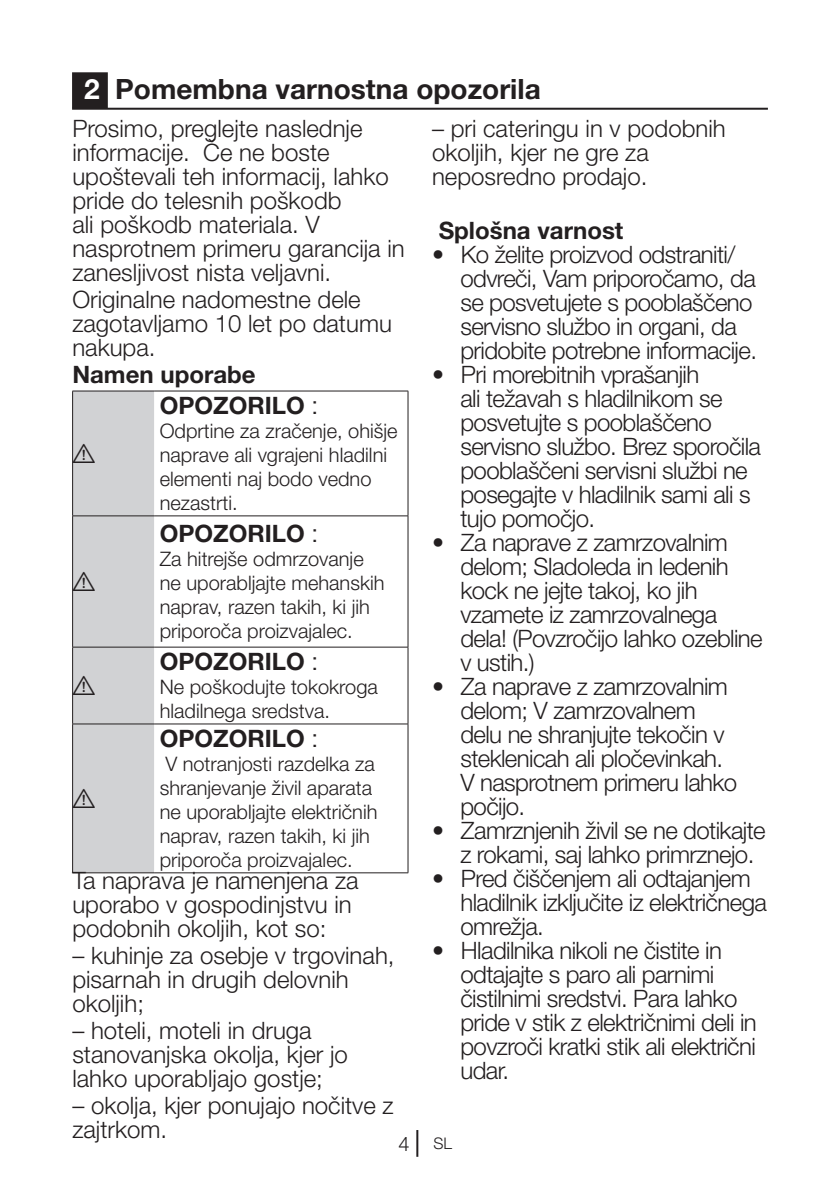
<style>
.page{position:relative;width:840px;height:1191px;background:#fff}
.page>*{position:absolute;margin:0;border:0;box-sizing:border-box;transform-origin:0 0}
.t1{font:700 28px "Helvetica Neue LT Pro";color:#231f20}
.t2{font:300 24px/24px "Helvetica Neue LT Pro";letter-spacing:-.025em;color:#231f20}
.t3{font:300 24px/24px "Helvetica Neue LT Pro";color:#231f20}
.t4{font:700 24px "Helvetica Neue LT Pro";color:#231f20}
.t5{font:24px "ZIWARNUN";color:#231f20}
.t6{font:300 20px/24px "Helvetica Neue LT Pro";color:#231f20}
.t7{font:300 16px "Helvetica Neue LT Pro";color:#231f20}
.s1{color:#fff}
.s2{font-family:"Arial";font-weight:400}
.s3{font-size:20px}
</style>
<div class="page">
<hr style="left:416px;top:1130px;width:2px;height:26px;background:#231f20">
<div style="left:73px;top:73px;width:34px;height:34px;background:#231f20"></div>
<div style="left:72px;top:72px;width:36px;height:36px;border:2px solid #231f20"></div>
<hr style="left:72px;top:108px;width:695px;height:2px;background:#231f20">
<svg style="left:73px;top:392px;width:81px;height:480px;background:#cecfd1"></svg>
<hr style="left:72px;top:391px;width:82px;height:1px;background:#231f20">
<hr style="left:72px;top:391px;width:1px;height:124px;background:#231f20">
<hr style="left:154px;top:391px;width:254px;height:1px;background:#231f20">
<hr style="left:407px;top:391px;width:1px;height:124px;background:#231f20">
<hr style="left:72px;top:515px;width:82px;height:1px;background:#231f20">
<hr style="left:72px;top:516px;width:1px;height:131px;background:#231f20">
<hr style="left:154px;top:515px;width:254px;height:1px;background:#231f20">
<hr style="left:407px;top:516px;width:1px;height:131px;background:#231f20">
<hr style="left:72px;top:647px;width:82px;height:1px;background:#231f20">
<hr style="left:72px;top:647px;width:1px;height:76px;background:#231f20">
<hr style="left:154px;top:647px;width:254px;height:1px;background:#231f20">
<hr style="left:407px;top:647px;width:1px;height:76px;background:#231f20">
<hr style="left:72px;top:723px;width:82px;height:1px;background:#231f20">
<hr style="left:72px;top:724px;width:1px;height:148px;background:#231f20">
<hr style="left:154px;top:723px;width:254px;height:1px;background:#231f20">
<hr style="left:407px;top:724px;width:1px;height:148px;background:#231f20">
<hr style="left:72px;top:872px;width:82px;height:1px;background:#231f20">
<hr style="left:154px;top:872px;width:254px;height:1px;background:#231f20">
<p class="t1" style="left:84px;top:71px;width:458px"><span class="s1">2</span> Pomembna varnostna opozorila</p>
<p class="t3" style="left:72px;top:116px;width:334px">Prosimo, preglejte naslednje informacije. Če ne boste upoštevali teh informacij, lahko pride do telesnih poškodb<br>ali poškodb materiala. V nasprotnem primeru garancija in zanesljivost nista veljavni.</p>
<p class="t3" style="left:72px;top:287px;width:321px">Originalne nadomestne dele zagotavljamo 10 let po datumu nakupa.</p>
<p class="t4" style="left:72px;top:359px;width:185px">Namen uporabe</p>
<p class="t3" style="left:432px;top:116px;width:295px">– pri cateringu in v podobnih okoljih, kjer ne gre za neposredno prodajo.</p>
<p class="t4" style="left:438px;top:215px;width:186px">Splošna varnost</p>
<p class="t2" style="left:460px;top:242px;width:298px;text-indent:-28px">• Ko želite proizvod odstraniti/ odvreči, Vam priporočamo, da se posvetujete s pooblaščeno servisno službo in organi, da pridobite potrebne informacije.</p>
<p class="t2" style="left:460px;top:362px;width:302px;text-indent:-28px">• Pri morebitnih vprašanjih<br>ali težavah s hladilnikom se posvetujte s pooblaščeno servisno službo. Brez sporočila pooblaščeni servisni službi ne posegajte v hladilnik sami ali s tujo pomočjo.</p>
<p class="t2" style="left:460px;top:530px;width:303px;text-indent:-28px">• Za naprave z zamrzovalnim delom; Sladoleda in ledenih kock ne jejte takoj, ko jih vzamete iz zamrzovalnega dela! (Povzročijo lahko ozebline v ustih.)</p>
<p class="t2" style="left:460px;top:674px;width:278px;text-indent:-28px">• Za naprave z zamrzovalnim delom; V zamrzovalnem delu ne shranjujte tekočin v steklenicah ali pločevinkah.<br>V nasprotnem primeru lahko počijo.</p>
<p class="t2" style="left:460px;top:818px;width:306px;text-indent:-28px">• Zamrznjenih živil se ne dotikajte z rokami, saj lahko primrznejo.</p>
<p class="t2" style="left:460px;top:866px;width:308px;text-indent:-28px">• Pred čiščenjem ali odtajanjem hladilnik izključite iz električnega omrežja.</p>
<p class="t2" style="left:460px;top:938px;width:298px;text-indent:-28px">• Hladilnika nikoli ne čistite in odtajajte s paro ali parnimi čistilnimi sredstvi. Para lahko pride v stik z električnimi deli in povzroči kratki stik ali električni udar.</p>
<p class="t4" style="left:160px;top:391px;width:160px">OPOZORILO <span class="s2">:</span></p>
<p class="t6" style="left:160px;top:418px;width:239px">Odprtine za zračenje, ohišje naprave ali vgrajeni hladilni elementi naj bodo vedno nezastrti.</p>
<p class="t5" style="left:73px;top:441px;width:25px">A</p>
<p class="t4" style="left:160px;top:519px;width:160px">OPOZORILO <span class="s2">:</span></p>
<p class="t6" style="left:160px;top:546px;width:226px">Za hitrejše odmrzovanje ne uporabljajte mehanskih naprav, razen takih, ki jih priporoča proizvajalec.</p>
<p class="t5" style="left:73px;top:569px;width:25px">A</p>
<p class="t4" style="left:160px;top:647px;width:160px">OPOZORILO <span class="s2">:</span></p>
<p class="t6" style="left:160px;top:675px;width:219px">Ne poškodujte tokokroga hladilnega sredstva.</p>
<p class="t5" style="left:73px;top:673px;width:25px">A</p>
<p class="t4" style="left:160px;top:723px;width:160px">OPOZORILO <span class="s2">:</span></p>
<p class="t6" style="left:160px;top:751px;width:219px">V notranjosti razdelka za shranjevanje živil aparata ne uporabljajte električnih naprav, razen takih, ki jih priporoča proizvajalec.</p>
<p class="t3" style="left:72px;top:868px;width:287px">Ta naprava je namenjena za uporabo v gospodinjstvu in podobnih okoljih, kot so:</p>
<p class="t3" style="left:72px;top:943px;width:323px">– kuhinje za osebje v trgovinah, pisarnah in drugih delovnih okoljih;</p>
<p class="t3" style="left:72px;top:1017px;width:277px">– hoteli, moteli in druga stanovanjska okolja, kjer jo lahko uporabljajo gostje;</p>
<p class="t3" style="left:72px;top:1092px;width:322px">– okolja, kjer ponujajo nočitve z zajtrkom.</p>
<p class="t5" style="left:73px;top:785px;width:25px">A</p>
<p class="t7" style="left:398px;top:1133px;width:55px"><span class="s3">4</span> SL</p>
</div>
